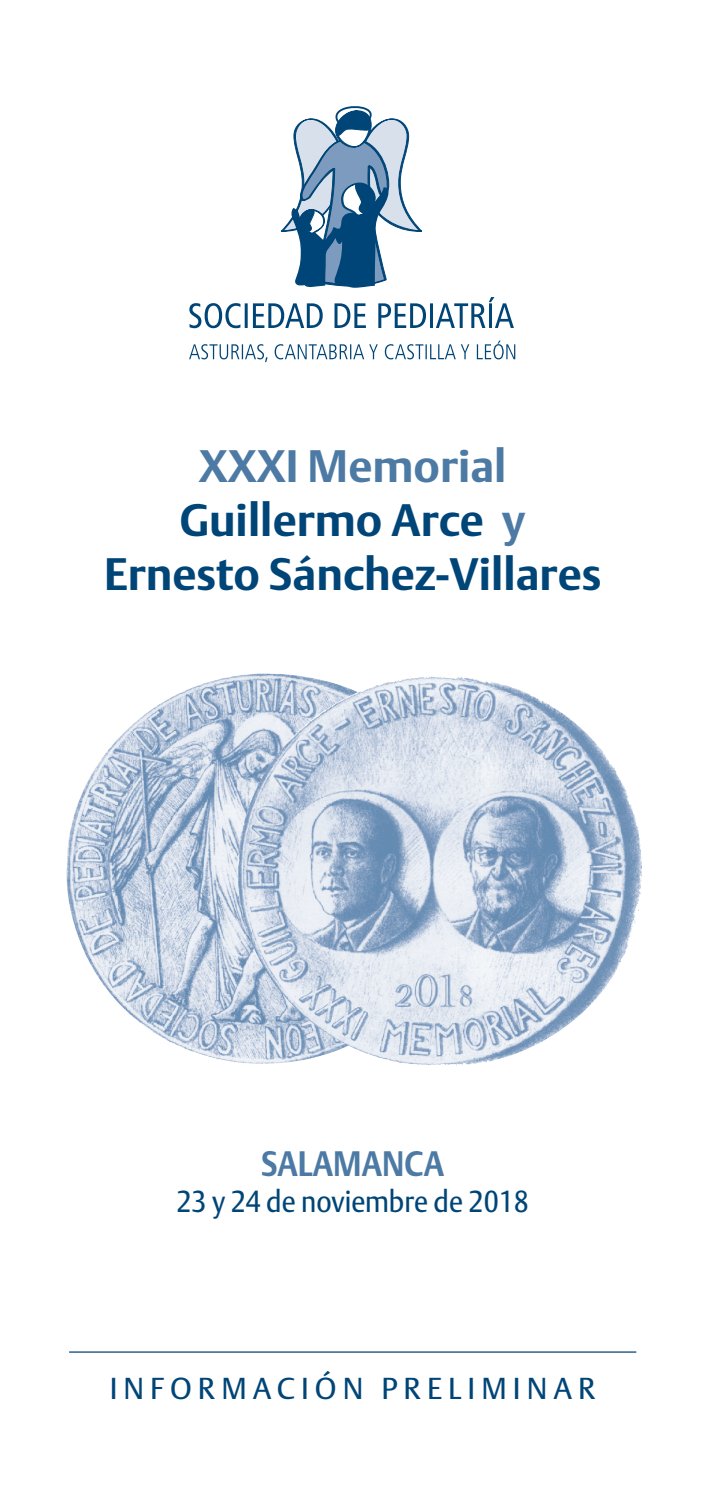
<style>
.page{position:relative;width:709px;height:1489px;background:#fff}
.page>*{position:absolute;margin:0;border:0;box-sizing:border-box;transform-origin:0 0}
.t1{font:700 45px/54px "DTL Argo T";color:#004577;text-align:center}
.t2{font:700 35px "DTL Argo T";color:#4c7aa4;scale:.9 1}
.t3{font:30px "DTL Argo T";color:#004577;scale:.9 1}
.t4{font:30px "DTL Argo T";letter-spacing:.19em;color:#004577}
.s1{color:#4c7aa4}
</style>
<div class="page">
<hr style="left:69px;top:1351px;width:567px;height:1px;background:#004577">
<svg style="left:189px;top:106px;width:326px;height:256px"></svg>
<img style="left:66px;top:673px;width:225px;height:389px">
<img style="left:237px;top:675px;width:405px;height:391px">
<p class="t1" style="left:104px;top:438px;width:499px"><span class="s1">XXXI Memorial<br></span>Guillermo Arce <span class="s1">y<br></span>Ernesto Sánchez-Villares</p>
<p class="t2" style="left:261px;top:1142px;width:205px">SALAMANCA</p>
<p class="t3" style="left:176px;top:1183px;width:393px">23 y 24 de noviembre de 2018</p>
<p class="t4" style="left:110px;top:1369px;width:487px">INFORMACIÓN PRELIMINAR</p>
</div>
